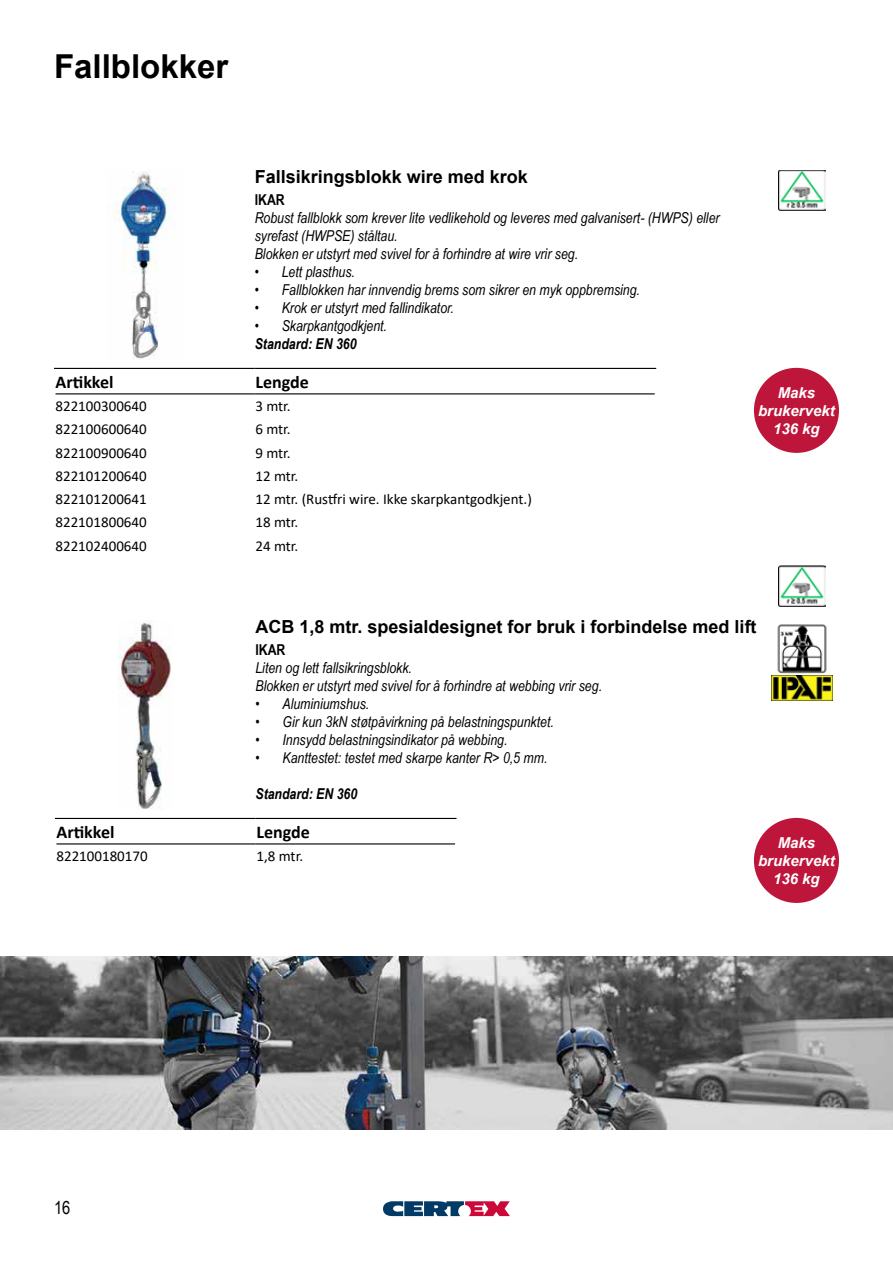
<style>
.page{position:relative;width:893px;height:1263px;background:#fff}
.page>*{position:absolute;margin:0;border:0;box-sizing:border-box;transform-origin:0 0}
.t1{font:700 33px "Arial";color:#000}
.t2{font:700 18px "Arial";color:#000}
.t3{font:700 18px "Calibri";color:#000}
.t4{font:18px "Arial Narrow";color:#000}
.t5{font:italic 15px/18px "Arial Narrow";color:#000}
.t6{font:15px "Calibri";color:#000}
.t7{font:italic 700 15px/18px "Arial";color:#fff;text-align:center}
.t8{font:italic 700 15px "Arial Narrow";color:#000}
.t9{font:700 15px "Arial Narrow";color:#000}
</style>
<div class="page">
<svg style="left:383px;top:1201px;width:127px;height:15px"></svg>
<img style="left:119px;top:621px;width:52px;height:188px">
<img style="left:778px;top:566px;width:47px;height:40px">
<img style="left:771px;top:624px;width:61px;height:77px">
<img style="left:0;top:956px;width:893px;height:173px">
<hr style="left:55px;top:818px;width:201px;height:1px;background:#000">
<hr style="left:256px;top:818px;width:201px;height:1px;background:#000">
<hr style="left:56px;top:843px;width:200px;height:1px;background:#000">
<hr style="left:256px;top:843px;width:199px;height:1px;background:#000">
<img style="left:109px;top:170px;width:61px;height:189px">
<img style="left:779px;top:170px;width:46px;height:40px">
<hr style="left:54px;top:368px;width:201px;height:1px;background:#000">
<hr style="left:255px;top:368px;width:401px;height:1px;background:#000">
<hr style="left:56px;top:393px;width:199px;height:1px;background:#000">
<hr style="left:255px;top:393px;width:400px;height:1px;background:#000">
<div style="left:754px;top:368px;width:85px;height:85px;background:#be163a;border-radius:50%"></div>
<div style="left:754px;top:818px;width:85px;height:85px;background:#be163a;border-radius:50%"></div>
<h1 class="t1" style="left:54px;top:43px;width:176px">Fallblokker</h1>
<p class="t2" style="left:255px;top:164px;width:275px">Fallsikringsblokk wire med krok</p>
<p class="t9" style="left:255px;top:188px;width:32px">IKAR</p>
<p class="t5" style="left:255px;top:208px;width:466px">Robust fallblokk som krever lite vedlikehold og leveres med galvanisert- (HWPS) eller syrefast (HWPSE) ståltau.<br>Blokken er utstyrt med svivel for å forhindre at wire vrir seg.</p>
<p class="t5" style="left:255px;top:262px;width:102px">• Lett plasthus.</p>
<p class="t5" style="left:255px;top:280px;width:387px">• Fallblokken har innvendig brems som sikrer en myk oppbremsing.</p>
<p class="t5" style="left:255px;top:298px;width:201px">• Krok er utstyrt med fallindikator.</p>
<p class="t5" style="left:255px;top:316px;width:134px">• Skarpkantgodkjent.</p>
<p class="t8" style="left:255px;top:332px;width:103px">Standard: EN 360</p>
<p class="t3" style="left:56px;top:369px;width:60px">Artikkel</p>
<p class="t3" style="left:255px;top:369px;width:55px">Lengde</p>
<p class="t6" style="left:56px;top:396px;width:93px">822100300640</p>
<p class="t6" style="left:255px;top:396px;width:37px">3 mtr.</p>
<p class="t6" style="left:56px;top:419px;width:93px">822100600640</p>
<p class="t6" style="left:255px;top:419px;width:37px">6 mtr.</p>
<p class="t6" style="left:56px;top:442px;width:93px">822100900640</p>
<p class="t6" style="left:255px;top:442px;width:37px">9 mtr.</p>
<p class="t6" style="left:56px;top:465px;width:93px">822101200640</p>
<p class="t6" style="left:255px;top:465px;width:44px">12 mtr.</p>
<p class="t6" style="left:56px;top:489px;width:93px">822101200641</p>
<p class="t6" style="left:255px;top:489px;width:278px">12 mtr. (Rustfri wire. Ikke skarpkantgodkjent.)</p>
<p class="t6" style="left:56px;top:512px;width:93px">822101800640</p>
<p class="t6" style="left:255px;top:512px;width:44px">18 mtr.</p>
<p class="t6" style="left:56px;top:535px;width:93px">822102400640</p>
<p class="t6" style="left:255px;top:535px;width:44px">24 mtr.</p>
<p class="t7" style="left:758px;top:384px;width:78px">Maks brukervekt<br>136 kg</p>
<p class="t2" style="left:255px;top:614px;width:503px">ACB 1,8 mtr. spesialdesignet for bruk i forbindelse med lift</p>
<p class="t9" style="left:255px;top:638px;width:32px">IKAR</p>
<p class="t5" style="left:255px;top:658px;width:348px">Liten og lett fallsikringsblokk.<br>Blokken er utstyrt med svivel for å forhindre at webbing vrir seg.</p>
<p class="t5" style="left:255px;top:694px;width:115px">• Aluminiumshus.</p>
<p class="t5" style="left:255px;top:712px;width:300px">• Gir kun 3kN støtpåvirkning på belastningspunktet.</p>
<p class="t5" style="left:255px;top:730px;width:253px">• Innsydd belastningsindikator på webbing.</p>
<p class="t5" style="left:255px;top:748px;width:293px">• Kanttestet: testet med skarpe kanter R&gt; 0,5 mm.</p>
<p class="t8" style="left:255px;top:782px;width:103px">Standard: EN 360</p>
<p class="t3" style="left:56px;top:819px;width:60px">Artikkel</p>
<p class="t3" style="left:256px;top:819px;width:55px">Lengde</p>
<p class="t6" style="left:56px;top:846px;width:93px">822100180170</p>
<p class="t6" style="left:256px;top:846px;width:48px">1,8 mtr.</p>
<p class="t4" style="left:54px;top:1195px;width:18px">16</p>
<p class="t7" style="left:758px;top:834px;width:78px">Maks brukervekt<br>136 kg</p>
</div>
